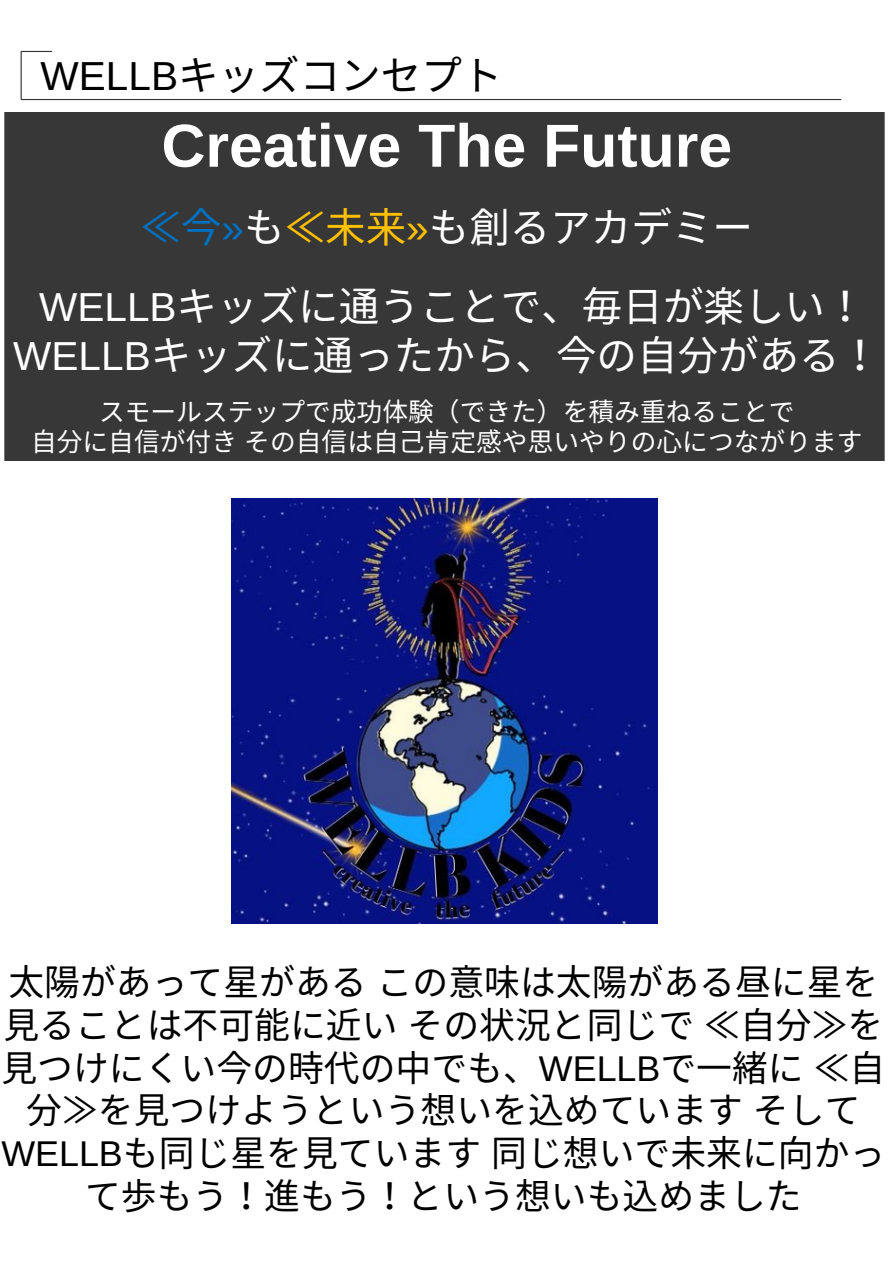
<style>
.page{position:relative;width:894px;height:1264px;background:#fff}
.page>*{position:absolute;margin:0;border:0;box-sizing:border-box;transform-origin:0 0}
.t1{font:700 60.75px "Arimo";color:#fff}
.t2{font:40.5px/78.8px "Noto Sans CJ Ksc";color:#fff;text-align:center}
.t3{font:40.5px "Noto Sans CJ Ksc";color:#000}
.t4{font:35.85px/42.8px "Noto Sans CJ Ksc";color:#000;text-align:center}
.t5{font:25.65px "Noto Sans CJ Ksc";color:#fff}
.s1{font-family:"Arimo"}
.s2{color:#0070c0}
.s3{font-family:"Arimo";color:#0070c0}
.s4{color:#ffc000}
.s5{font-family:"Arimo";color:#ffc000}
</style>
<div class="page">
<div style="left:4px;top:113px;width:880px;height:347px;background:#373737"></div>
<img style="left:20px;top:50px;width:822px;height:51px">
<img style="left:231px;top:498px;width:426px;height:425px">
<p class="t3" style="left:41px;top:43px;width:463px"><span class="s1">WELLB</span>キッズコンセプト</p>
<p class="t1" style="left:161px;top:112px;width:572px">Creative The Future</p>
<p class="t2" style="left:39px;top:186px;width:793px"><span class="s2">≪今</span><span class="s3">»</span>も<span class="s4">≪未来</span><span class="s5">»</span>も創るアカデミー<br><span class="s1">WELLB</span>キッズに通うことで、毎日が楽しい！</p>
<p class="t2" style="left:13px;top:314px;width:834px"><span class="s1">WELLB</span>キッズに通ったから、今の自分がある！</p>
<h1 class="t5" style="left:99px;top:391px;width:697px">スモールステップで成功体験（できた）を積み重ねることで</h1>
<p class="t5" style="left:31px;top:422px;width:832px">自分に自信が付きその自信は自己肯定感や思いやりの心につながります</p>
<p class="t4" style="left:1px;top:958px;width:885px">太陽があって星があるこの意味は太陽がある昼に星を見ることは不可能に近いその状況と同じで ≪自分≫を見つけにくい今の時代の中でも、<span class="s1">WELLB</span>で一緒に ≪自分≫を見つけようという想いを込めていますそして<br><span class="s1">WELLB</span>も同じ星を見ています同じ想いで未来に向かって歩もう！ 進もう！ という想いも込めました</p>
</div>
